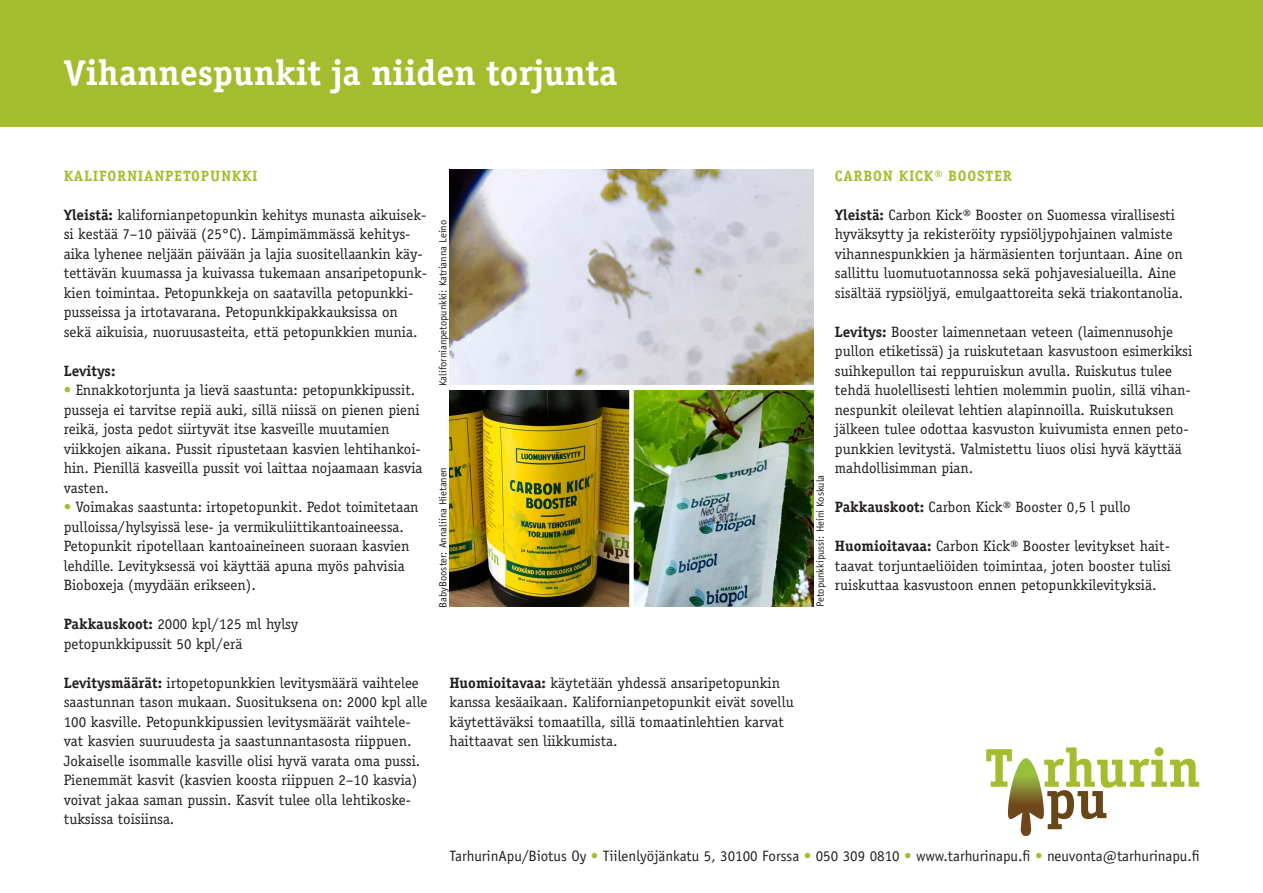
<style>
.page{position:relative;width:1263px;height:893px;background:#fff}
.page>*{position:absolute;margin:0;border:0;box-sizing:border-box;transform-origin:0 0}
.t1{font:700 36px "Officina Serif";color:#fff}
.t2{font:15px/19.5px "Officina Serif";color:#231f20}
.t3{font:15px "Officina Sans";color:#231f20}
.t4{font:700 15px "Officina Serif";letter-spacing:.05em;color:#a3bd2e}
.t5{font:700 15px "Officina Serif";color:#231f20}
.t6{font:10.5px "Officina Sans";color:#231f20}
.s1{font-weight:700}
.s2{color:#a3bd2e}
</style>
<div class="page">
<div style="left:0;top:0;width:1263px;height:127px;background:#a3bd2e"></div>
<svg style="left:986px;top:747px;width:213px;height:89px"></svg>
<img style="left:449px;top:391px;width:365px;height:216px">
<img style="left:449px;top:169px;width:365px;height:216px">
<div style="left:629px;top:386px;width:5px;height:232px;background:#fff"></div>
<p class="t1" style="left:64px;top:50px;width:555px">Vihannespunkit ja niiden torjunta</p>
<p class="t4" style="left:64px;top:166px;width:195px">KALIFORNIANPETOPUNKKI</p>
<p class="t2" style="left:64px;top:205px;width:365px"><span class="s1">Yleistä:</span> kalifornianpetopunkin kehitys munasta aikuisek&shy;si kestää 7–10 päivää (25°C). Lämpimämmässä kehitys&shy;aika lyhenee neljään päivään ja lajia suositellaankin käy&shy;tettävän kuumassa ja kuivassa tukemaan ansaripetopunk&shy;kien toimintaa. Petopunkkeja on saatavilla petopunkki&shy;pusseissa ja irtotavarana. Petopunkkipakkauksissa on sekä aikuisia, nuoruusasteita, että petopunkkien munia.</p>
<p class="t5" style="left:64px;top:361px;width:53px">Levitys:</p>
<p class="t2" style="left:64px;top:381px;width:360px"><span class="s2">•</span> Ennakkotorjunta ja lievä saastunta: petopunkkipussit. pusseja ei tarvitse repiä auki, sillä niissä on pienen pieni reikä, josta pedot siirtyvät itse kasveille muutamien viikkojen aikana. Pussit ripustetaan kasvien lehtihankoi&shy;hin. Pienillä kasveilla pussit voi laittaa nojaamaan kasvia vasten.</p>
<p class="t2" style="left:64px;top:498px;width:356px"><span class="s2">•</span> Voimakas saastunta: irtopetopunkit. Pedot toimitetaan pulloissa/hylsyissä lese- ja vermikuliittikantoaineessa.<br>Petopunkit ripotellaan kantoaineineen suoraan kasvien lehdille. Levityksessä voi käyttää apuna myös pahvisia Bioboxeja (myydään erikseen).</p>
<p class="t2" style="left:64px;top:615px;width:236px"><span class="s1">Pakkauskoot:</span> 2000 kpl/125 ml hylsy</p>
<p class="t2" style="left:64px;top:634px;width:180px">petopunkkipussit 50 kpl/erä</p>
<p class="t2" style="left:64px;top:673px;width:365px"><span class="s1">Levitysmäärät:</span> irtopetopunkkien levitysmäärä vaihtelee saastunnan tason mukaan. Suosituksena on: 2000 kpl alle 100 kasville. Petopunkkipussien levitysmäärät vaihtele&shy;vat kasvien suuruudesta ja saastunnantasosta riippuen.<br>Jokaiselle isommalle kasville olisi hyvä varata oma pussi.<br>Pienemmät kasvit (kasvien koosta riippuen 2–10 kasvia) voivat jakaa saman pussin. Kasvit tulee olla lehtikoske&shy;tuksissa toisiinsa.</p>
<p class="t6" style="left:437px;top:386px;width:167px;rotate:-90deg">Kalifornianpetopunkki: Katrianna Leino</p>
<p class="t6" style="left:437px;top:607px;width:142px;rotate:-90deg">BabyBooster: Annaliina Hietanen</p>
<p class="t2" style="left:449px;top:673px;width:346px"><span class="s1">Huomioitavaa:</span> käytetään yhdessä ansaripetopunkin kanssa kesäaikaan. Kalifornianpetopunkit eivät sovellu käytettäväksi tomaatilla, sillä tomaatinlehtien karvat haittaavat sen liikkumista.</p>
<p class="t4" style="left:835px;top:166px;width:179px">CARBON KICK® BOOSTER</p>
<p class="t2" style="left:835px;top:205px;width:350px"><span class="s1">Yleistä:</span> Carbon Kick® Booster on Suomessa virallisesti hyväksytty ja rekisteröity rypsiöljypohjainen valmiste vihannespunkkien ja härmäsienten torjuntaan. Aine on sallittu luomutuotannossa sekä pohjavesialueilla. Aine sisältää rypsiöljyä, emulgaattoreita sekä triakontanolia.</p>
<p class="t2" style="left:835px;top:322px;width:359px"><span class="s1">Levitys:</span> Booster laimennetaan veteen (laimennusohje pullon etiketissä) ja ruiskutetaan kasvustoon esimerkiksi suihkepullon tai reppuruiskun avulla. Ruiskutus tulee tehdä huolellisesti lehtien molemmin puolin, sillä vihan&shy;nespunkit oleilevat lehtien alapinnoilla. Ruiskutuksen jälkeen tulee odottaa kasvuston kuivumista ennen peto&shy;punkkien levitystä. Valmistettu liuos olisi hyvä käyttää mahdollisimman pian.</p>
<p class="t2" style="left:835px;top:498px;width:297px"><span class="s1">Pakkauskoot:</span> Carbon Kick® Booster 0,5 l pullo</p>
<p class="t2" style="left:835px;top:537px;width:338px;text-align:justify"><span class="s1">Huomioitavaa:</span> Carbon Kick® Booster levitykset hait&shy;taavat torjuntaeliöiden toimintaa, joten booster tulisi ruiskuttaa kasvustoon ennen petopunkkilevityksiä.</p>
<p class="t6" style="left:814px;top:607px;width:134px;rotate:-90deg">Petopunkkipussi: Heini Koskula</p>
<p class="t3" style="left:449px;top:847px;width:752px">TarhurinApu/Biotus Oy <span class="s2">•</span> Tiilenlyöjänkatu 5, 30100 Forssa <span class="s2">•</span> 050 309 0810 <span class="s2">•</span> www.tarhurinapu.fi <span class="s2">•</span> neuvonta@tarhurinapu.fi</p>
</div>
